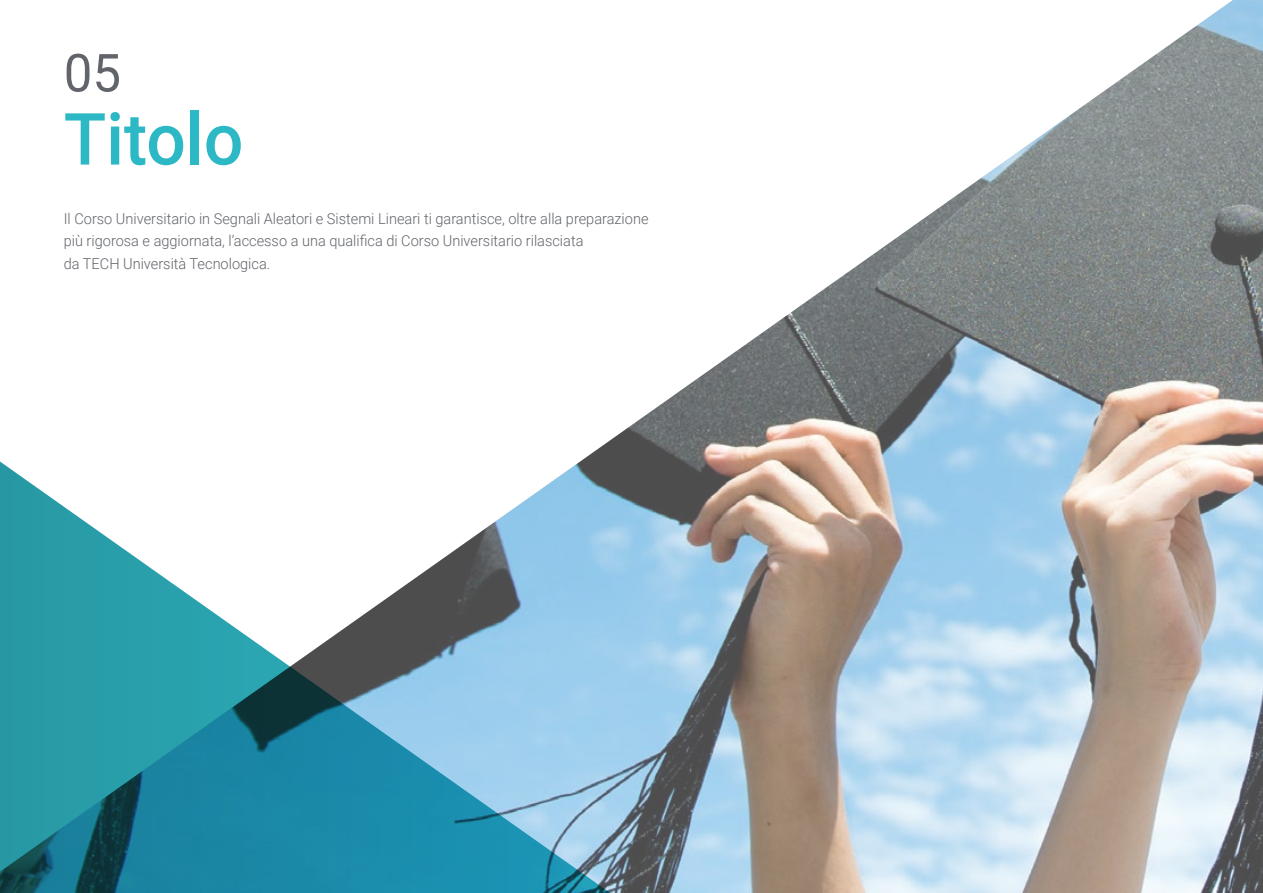
<style>
.page{position:relative;width:1263px;height:893px;background:#fff}
.page>*{position:absolute;margin:0;border:0;box-sizing:border-box;transform-origin:0 0}
.t1{font:500 72px "Roboto";color:#2db8c5}
.t2{font:52.5px "Roboto";color:#61646a}
.t3{font:300 15px/22.5px "Roboto";color:#61646a}
</style>
<div class="page">
<img style="left:602px;top:0;width:661px;height:893px">
<svg style="left:0;top:446px;width:640px;height:447px"></svg>
<h2 class="t2" style="left:64px;top:36px;width:59px">05</h2>
<h1 class="t1" style="left:64px;top:89px;width:181px">Titolo</h1>
<p class="t3" style="left:64px;top:207px;width:586px">Il Corso Universitario in Segnali Aleatori e Sistemi Lineari ti garantisce, oltre alla preparazione più rigorosa e aggiornata, l’accesso a una qualifica di Corso Universitario rilasciata<br>da TECH Università Tecnologica.</p>
</div>
